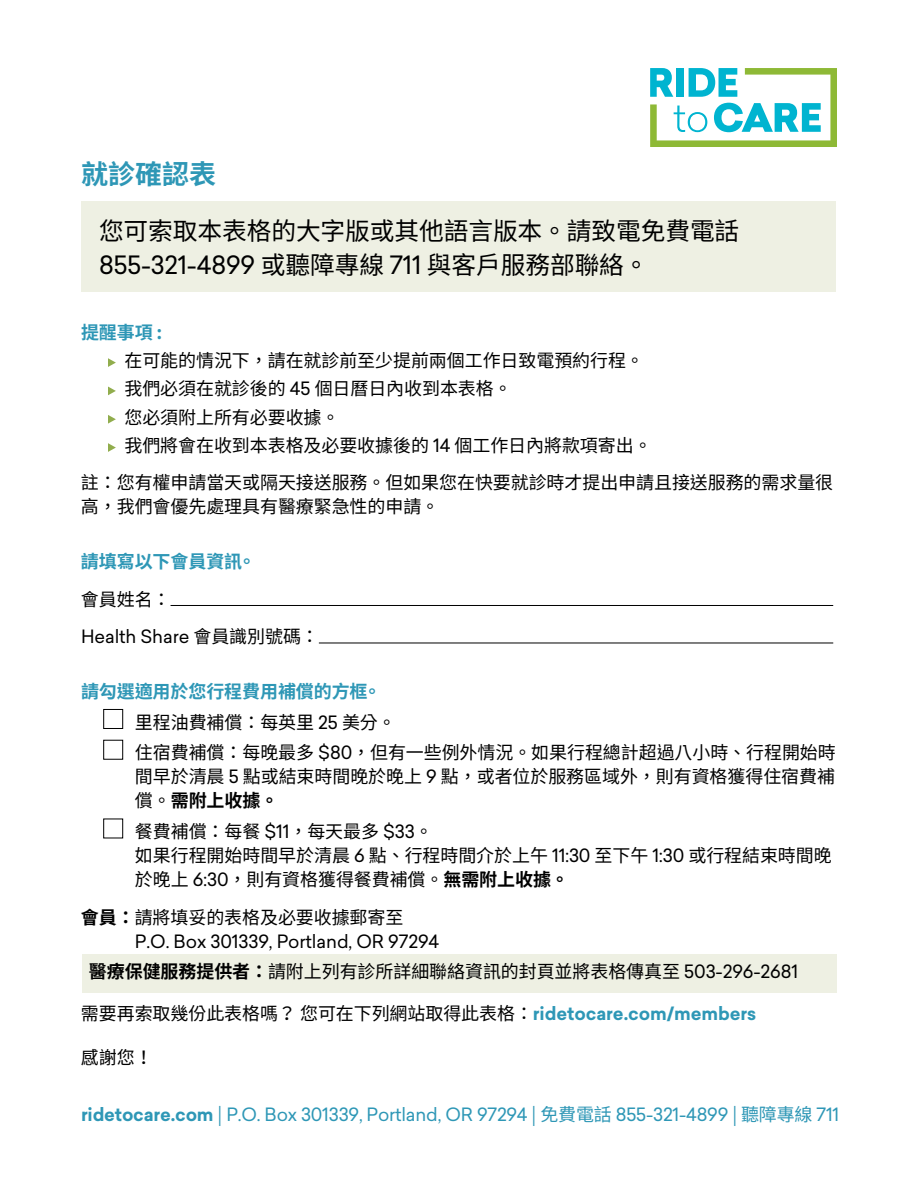
<style>
.page{position:relative;width:918px;height:1188px;background:#fff}
.page>*{position:absolute;margin:0;border:0;box-sizing:border-box;transform-origin:0 0}
.t1{font:700 27px "Noto Sans CJ Ktc";color:#2e97b6}
.t2{font:24.75px "Sailec";letter-spacing:-.005em;color:#000}
.t3{font:24.75px "Noto Sans CJ Ktc";letter-spacing:-.005em;color:#000}
.t4{font:18px/24px "Noto Sans CJ Ktc";letter-spacing:-.005em;color:#000}
.t5{font:18px "Sailec";letter-spacing:-.01em;color:#2e97b6}
.t6{font:18px "Sailec";letter-spacing:-.005em;color:#000}
.t7{font:700 18px "Noto Sans CJ Ktc";letter-spacing:-.005em;color:#2e97b6}
.s1{font-family:"Noto Sans CJ Ktc"}
.s2{font-family:"Sailec"}
.s3{font-weight:700;color:#2e97b6}
.s4{font-weight:700}
.s5{font-family:"Sailec";font-weight:700;color:#2e97b6}
</style>
<div class="page">
<div style="left:81px;top:201px;width:755px;height:91px;background:#eef0e3"></div>
<svg style="left:650px;top:68px;width:187px;height:79px"></svg>
<div style="left:82px;top:954px;width:755px;height:39px;background:#eef0e3"></div>
<svg style="left:108px;top:358px;width:8px;height:9px"></svg>
<svg style="left:108px;top:387px;width:8px;height:8px"></svg>
<svg style="left:108px;top:415px;width:8px;height:9px"></svg>
<svg style="left:108px;top:443px;width:8px;height:9px"></svg>
<hr style="left:171px;top:605px;width:662px;height:1px;background:#000">
<hr style="left:319px;top:643px;width:514px;height:1px;background:#000">
<div style="left:104px;top:709px;width:19px;height:20px;border:1px solid #000"></div>
<h1 class="t1" style="left:81px;top:158px;width:136px">就診確認表</h1>
<h2 class="t3" style="left:99px;top:217px;width:642px">您可索取本表格的大字版或其他語言版本。請致電免費電話</h2>
<h2 class="t2" style="left:99px;top:248px;width:551px">855-321-4899 <span class="s1">或聽障專線</span> 711 <span class="s1">與客戶服務部聯絡。</span></h2>
<p class="t7" style="left:81px;top:322px;width:83px">提醒事項 :</p>
<p class="t4" style="left:124px;top:347px;width:529px;line-height:28.3px">在可能的情況下，請在就診前至少提前兩個工作日致電預約行程。我們必須在就診後的 <span class="s2">45</span> 個日曆日內收到本表格。<br>您必須附上所有必要收據。<br>我們將會在收到本表格及必要收據後的 <span class="s2">14</span> 個工作日內將款項寄出。</p>
<p class="t4" style="left:81px;top:471px;width:754px">註：您有權申請當天或隔天接送服務。但如果您在快要就診時才提出申請且接送服務的需求量很高，我們會優先處理具有醫療緊急性的申請。</p>
<p class="t7" style="left:81px;top:551px;width:176px">請填寫以下會員資訊。</p>
<p class="t4" style="left:81px;top:587px;width:91px">會員姓名：</p>
<p class="t6" style="left:81px;top:624px;width:239px">Health Share <span class="s1">會員識別號碼：</span></p>
<p class="t4" style="left:135px;top:676px;width:702px;line-height:30.8px;text-indent:-54px"><span class="s3">請勾選適用於您行程費用補償的方框。<br></span>里程油費補償：每英里 <span class="s2">25</span> 美分。<br>住宿費補償：每晚最多 <span class="s2">$80</span>，但有一些例外情況。如果行程總計超過八小時、行程開始時</p>
<p class="t4" style="left:135px;top:765px;width:702px">間早於清晨 <span class="s2">5</span> 點或結束時間晚於晚上 <span class="s2">9</span> 點，或者位於服務區域外，則有資格獲得住宿費補償。<span class="s4">需附上收據。</span></p>
<p class="t4" style="left:135px;top:820px;width:698px">餐費補償：每餐 <span class="s2">$11</span>，每天最多 <span class="s2">$33</span>。<br>如果行程開始時間早於清晨 <span class="s2">6</span> 點、行程時間介於上午 <span class="s2">11:30</span> 至下午 <span class="s2">1:30</span> 或行程結束時間晚於晚上 <span class="s2">6:30</span>，則有資格獲得餐費補償。<span class="s4">無需附上收據。</span></p>
<p class="t4" style="left:81px;top:905px;width:324px"><span class="s4">會員：</span>請將填妥的表格及必要收據郵寄至</p>
<p class="t6" style="left:135px;top:929px;width:306px">P.O. Box 301339, Portland, OR 97294</p>
<p class="t4" style="left:89px;top:960px;width:711px"><span class="s4">醫療保健服務提供者：</span>請附上列有診所詳細聯絡資訊的封頁並將表格傳真至 <span class="s2">503-296-2681</span></p>
<p class="t4" style="left:81px;top:1001px;width:677px">需要再索取幾份此表格嗎？您可在下列網站取得此表格：<span class="s5">ridetocare.com/members</span></p>
<p class="t4" style="left:81px;top:1046px;width:73px">感謝您！</p>
<p class="t5" style="left:81px;top:1102px;width:760px"><span class="s4">ridetocare.com</span> <span class="s1">|</span> P.O. Box 301339, Portland, OR 97294 <span class="s1">| 免費電話</span> 855-321-4899 <span class="s1">| 聽障專線</span> 711</p>
</div>
